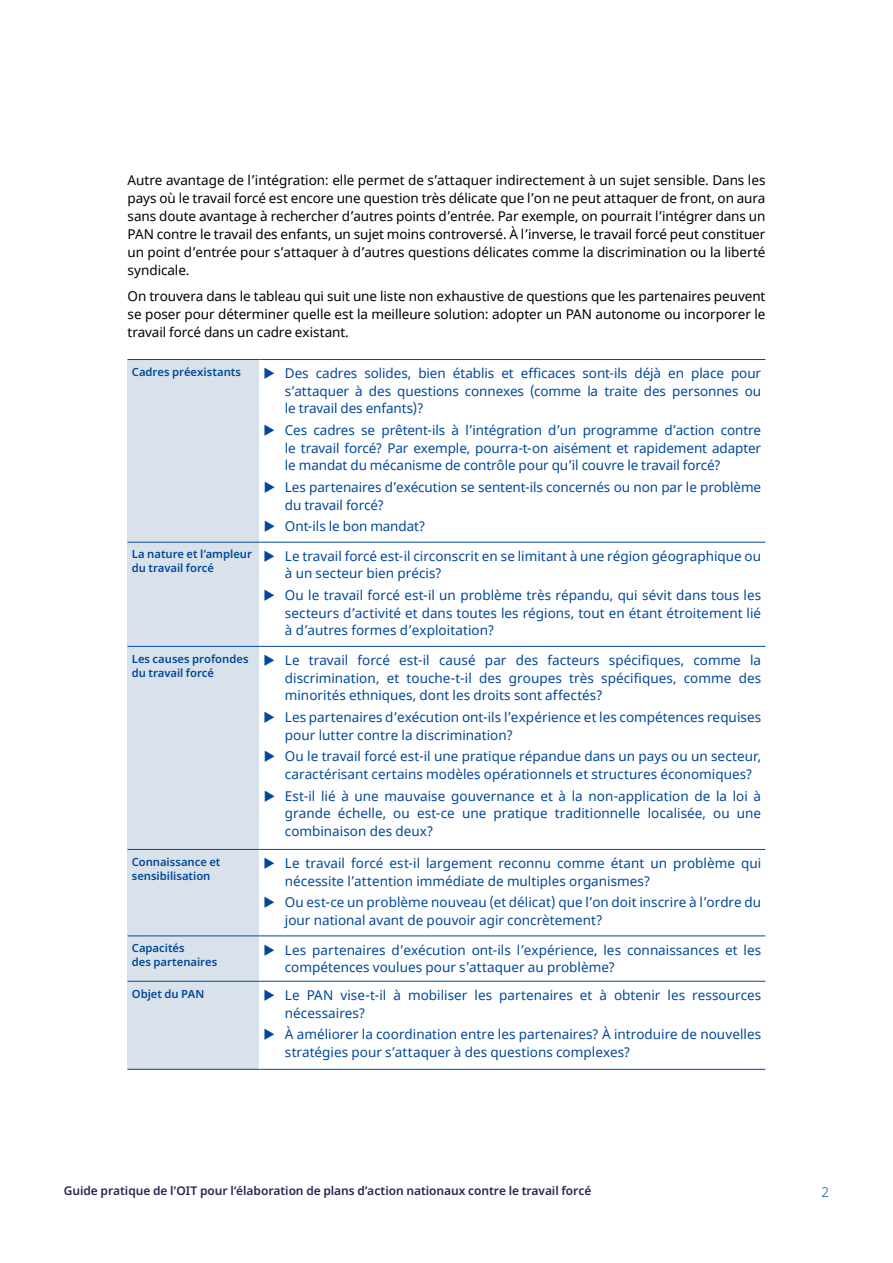
<style>
.page{position:relative;width:893px;height:1263px;background:#fff}
.page>*{position:absolute;margin:0;border:0;box-sizing:border-box;transform-origin:0 0}
.t1{font:13.5px/17.5px "Noto Sans";color:#00489a}
.t2{font:13.5px/18px "Noto Sans";letter-spacing:-.005em;color:#000;text-align:justify}
.t3{font:300 13.5px "Noto Sans";color:#00489a}
.t4{font:600 12px "Noto Sans";letter-spacing:-.005em;color:#292455}
.t5{font:600 11.25px/14px "Noto Sans";color:#00489a}
</style>
<div class="page">
<div style="left:128px;top:359px;width:131px;height:183px;background:#d9e2ea"></div>
<div style="left:128px;top:542px;width:131px;height:104px;background:#d9e2ea"></div>
<div style="left:128px;top:646px;width:131px;height:203px;background:#d9e2ea"></div>
<div style="left:128px;top:849px;width:131px;height:87px;background:#d9e2ea"></div>
<div style="left:128px;top:936px;width:131px;height:45px;background:#d9e2ea"></div>
<div style="left:128px;top:981px;width:131px;height:88px;background:#d9e2ea"></div>
<hr style="left:128px;top:646px;width:131px;height:1px;background:#00489a">
<hr style="left:259px;top:646px;width:506px;height:1px;background:#00489a">
<hr style="left:128px;top:849px;width:131px;height:1px;background:#00489a">
<hr style="left:259px;top:849px;width:506px;height:1px;background:#00489a">
<hr style="left:128px;top:936px;width:131px;height:1px;background:#00489a">
<hr style="left:259px;top:936px;width:506px;height:1px;background:#00489a">
<hr style="left:128px;top:981px;width:131px;height:1px;background:#00489a">
<hr style="left:259px;top:981px;width:506px;height:1px;background:#00489a">
<hr style="left:128px;top:1069px;width:131px;height:1px;background:#00489a">
<hr style="left:259px;top:1069px;width:506px;height:1px;background:#00489a">
<hr style="left:128px;top:359px;width:131px;height:1px;background:#00489a">
<hr style="left:259px;top:359px;width:506px;height:1px;background:#00489a">
<hr style="left:128px;top:542px;width:131px;height:1px;background:#00489a">
<hr style="left:259px;top:542px;width:506px;height:1px;background:#00489a">
<p class="t2" style="left:128px;top:171px;width:639px">Autre avantage de l’intégration: elle permet de s’attaquer indirectement à un sujet sensible. Dans les pays où le travail forcé est encore une question très délicate que l’on ne peut attaquer de front, on aura sans doute avantage à rechercher d’autres points d’entrée. Par exemple, on pourrait l’intégrer dans un PAN contre le travail des enfants, un sujet moins controversé. À l’inverse, le travail forcé peut constituer un point d’entrée pour s’attaquer à d’autres questions délicates comme la discrimination ou la liberté syndicale.</p>
<p class="t2" style="left:128px;top:288px;width:639px">On trouvera dans le tableau qui suit une liste non exhaustive de questions que les partenaires peuvent se poser pour déterminer quelle est la meilleure solution: adopter un PAN autonome ou incorporer le travail forcé dans un cadre existant.</p>
<p class="t5" style="left:132px;top:365px;width:111px">Cadres préexistants</p>
<p class="t1" style="left:285px;top:365px;width:478px;text-align:justify">Des cadres solides, bien établis et efficaces sont-ils déjà en place pour s’attaquer à des questions connexes (comme la traite des personnes ou le travail des enfants)?</p>
<p class="t1" style="left:285px;top:422px;width:478px;text-align:justify">Ces cadres se prêtent-ils à l’intégration d’un programme d’action contre le travail forcé? Par exemple, pourra-t-on aisément et rapidement adapter le mandat du mécanisme de contrôle pour qu’il couvre le travail forcé?</p>
<p class="t1" style="left:285px;top:479px;width:478px">Les partenaires d’exécution se sentent-ils concernés ou non par le problème du travail forcé?</p>
<p class="t1" style="left:285px;top:518px;width:142px">Ont-ils le bon mandat?</p>
<p class="t5" style="left:132px;top:548px;width:122px">La nature et l’ampleur du travail forcé</p>
<p class="t1" style="left:285px;top:548px;width:478px">Le travail forcé est-il circonscrit en se limitant à une région géographique ou à un secteur bien précis?</p>
<p class="t1" style="left:285px;top:587px;width:478px;text-align:justify">Ou le travail forcé est-il un problème très répandu, qui sévit dans tous les secteurs d’activité et dans toutes les régions, tout en étant étroitement lié à d’autres formes d’exploitation?</p>
<p class="t5" style="left:132px;top:652px;width:118px">Les causes profondes du travail forcé</p>
<p class="t1" style="left:285px;top:652px;width:478px;text-align:justify">Le travail forcé est-il causé par des facteurs spécifiques, comme la discrimination, et touche-t-il des groupes très spécifiques, comme des minorités ethniques, dont les droits sont affectés?</p>
<p class="t1" style="left:285px;top:709px;width:478px">Les partenaires d’exécution ont-ils l’expérience et les compétences requises pour lutter contre la discrimination?</p>
<p class="t1" style="left:285px;top:748px;width:478px">Ou le travail forcé est-il une pratique répandue dans un pays ou un secteur, caractérisant certains modèles opérationnels et structures économiques?</p>
<p class="t1" style="left:285px;top:787px;width:478px;text-align:justify">Est-il lié à une mauvaise gouvernance et à la non-application de la loi à grande échelle, ou est-ce une pratique traditionnelle localisée, ou une combinaison des deux?</p>
<p class="t5" style="left:132px;top:855px;width:90px">Connaissance et sensibilisation</p>
<p class="t1" style="left:285px;top:855px;width:478px">Le travail forcé est-il largement reconnu comme étant un problème qui nécessite l’attention immédiate de multiples organismes?</p>
<p class="t1" style="left:285px;top:894px;width:478px">Ou est-ce un problème nouveau (et délicat) que l’on doit inscrire à l’ordre du jour national avant de pouvoir agir concrètement?</p>
<p class="t5" style="left:132px;top:941px;width:87px">Capacités<br>des partenaires</p>
<p class="t1" style="left:285px;top:941px;width:478px">Les partenaires d’exécution ont-ils l’expérience, les connaissances et les compétences voulues pour s’attaquer au problème?</p>
<p class="t5" style="left:132px;top:987px;width:74px">Objet du PAN</p>
<p class="t1" style="left:285px;top:987px;width:478px">Le PAN vise-t-il à mobiliser les partenaires et à obtenir les ressources nécessaires?</p>
<p class="t1" style="left:285px;top:1026px;width:478px">À améliorer la coordination entre les partenaires? À introduire de nouvelles stratégies pour s’attaquer à des questions complexes?</p>
<p class="t4" style="left:64px;top:1182px;width:529px">Guide pratique de l’OIT pour l’élaboration de plans d’action nationaux contre le travail forcé</p>
<p class="t3" style="left:821px;top:1182px;width:9px">2</p>
</div>
